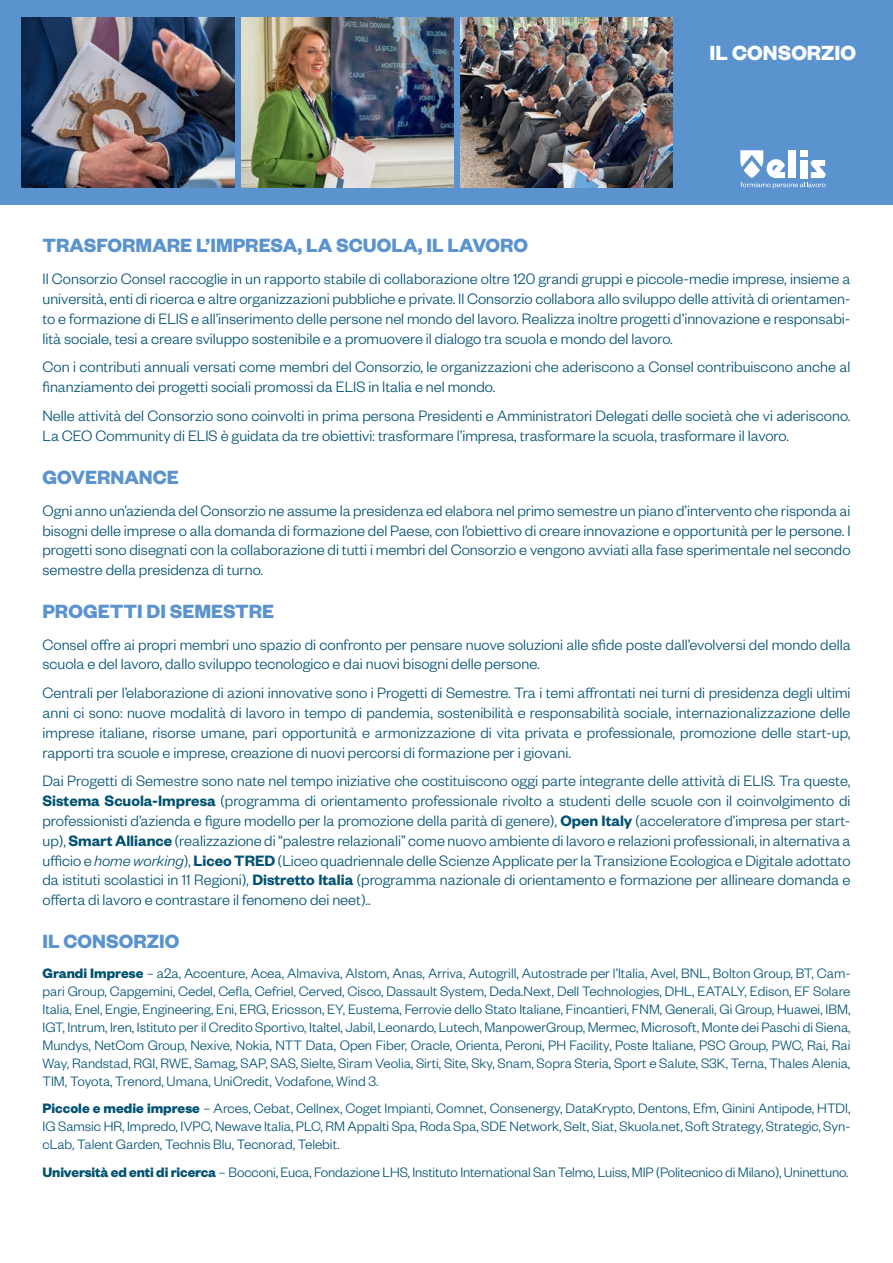
<style>
.page{position:relative;width:893px;height:1263px;background:#fff}
.page>*{position:absolute;margin:0;border:0;box-sizing:border-box;transform-origin:0 0}
.t1{font:700 22.5px "Founders Grotesk";color:#fff}
.t2{font:700 21px "Founders Grotesk";color:#5a93ce}
.t3{font:300 16.5px/19.8px "Founders Grotesk";color:#005172;text-align:justify}
.t4{font:300 15px/18px "Founders Grotesk";letter-spacing:-.01em;color:#005172;text-align:justify}
.s1{font-weight:600}
.s2{font-style:italic}
.s3{font-weight:700}
</style>
<div class="page">
<div style="left:0;top:0;width:893px;height:205px;background:#5a93ce"></div>
<img style="left:22px;top:17px;width:213px;height:170px">
<img style="left:241px;top:17px;width:213px;height:170px">
<img style="left:460px;top:17px;width:213px;height:170px">
<svg style="left:740px;top:150px;width:85px;height:39px"></svg>
<h1 class="t1" style="left:710px;top:38px;width:148px">IL CONSORZIO</h1>
<p class="t2" style="left:43px;top:232px;width:487px">TRASFORMARE L’IMPRESA, LA SCUOLA, IL LAVORO</p>
<p class="t3" style="left:43px;top:268px;width:809px">Il Consorzio Consel raccoglie in un rapporto stabile di collaborazione oltre 120 grandi gruppi e piccole-medie imprese, insieme a università, enti di ricerca e altre organizzazioni pubbliche e private. Il Consorzio collabora allo sviluppo delle attività di orientamen&shy;to e formazione di ELIS e all’inserimento delle persone nel mondo del lavoro. Realizza inoltre progetti d’innovazione e responsabi&shy;lità sociale, tesi a creare sviluppo sostenibile e a promuovere il dialogo tra scuola e mondo del lavoro.</p>
<p class="t3" style="left:43px;top:356px;width:809px">Con i contributi annuali versati come membri del Consorzio, le organizzazioni che aderiscono a Consel contribuiscono anche al finanziamento dei progetti sociali promossi da ELIS in Italia e nel mondo.</p>
<p class="t3" style="left:43px;top:405px;width:809px">Nelle attività del Consorzio sono coinvolti in prima persona Presidenti e Amministratori Delegati delle società che vi aderiscono.<br>La CEO Community di ELIS è guidata da tre obiettivi: trasformare l’impresa, trasformare la scuola, trasformare il lavoro.</p>
<p class="t2" style="left:43px;top:464px;width:138px">GOVERNANCE</p>
<p class="t3" style="left:43px;top:500px;width:809px">Ogni anno un’azienda del Consorzio ne assume la presidenza ed elabora nel primo semestre un piano d’intervento che risponda ai bisogni delle imprese o alla domanda di formazione del Paese, con l’obiettivo di creare innovazione e opportunità per le persone. I progetti sono disegnati con la collaborazione di tutti i membri del Consorzio e vengono avviati alla fase sperimentale nel secondo semestre della presidenza di turno.</p>
<p class="t2" style="left:43px;top:598px;width:233px">PROGETTI DI SEMESTRE</p>
<p class="t3" style="left:43px;top:634px;width:809px">Consel offre ai propri membri uno spazio di confronto per pensare nuove soluzioni alle sfide poste dall’evolversi del mondo della scuola e del lavoro, dallo sviluppo tecnologico e dai nuovi bisogni delle persone.</p>
<p class="t3" style="left:43px;top:682px;width:809px">Centrali per l’elaborazione di azioni innovative sono i Progetti di Semestre. Tra i temi affrontati nei turni di presidenza degli ultimi anni ci sono: nuove modalità di lavoro in tempo di pandemia, sostenibilità e responsabilità sociale, internazionalizzazione delle imprese italiane, risorse umane, pari opportunità e armonizzazione di vita privata e professionale, promozione delle start-up, rapporti tra scuole e imprese, creazione di nuovi percorsi di formazione per i giovani.</p>
<p class="t3" style="left:43px;top:770px;width:809px">Dai Progetti di Semestre sono nate nel tempo iniziative che costituiscono oggi parte integrante delle attività di ELIS. Tra queste, <span class="s1">Sistema Scuola-Impresa</span> (programma di orientamento professionale rivolto a studenti delle scuole con il coinvolgimento di professionisti d’azienda e figure modello per la promozione della parità di genere), <span class="s1">Open Italy</span> (acceleratore d’impresa per start&shy;up), <span class="s1">Smart Alliance</span> (realizzazione di “palestre relazionali” come nuovo ambiente di lavoro e relazioni professionali, in alternativa a ufficio e <span class="s2">home working</span>), <span class="s1">Liceo TRED</span> (Liceo quadriennale delle Scienze Applicate per la Transizione Ecologica e Digitale adottato da istituti scolastici in 11 Regioni), <span class="s1">Distretto Italia</span> (programma nazionale di orientamento e formazione per allineare domanda e offerta di lavoro e contrastare il fenomeno dei neet)..</p>
<p class="t2" style="left:43px;top:927px;width:138px">IL CONSORZIO</p>
<p class="t4" style="left:43px;top:963px;width:809px"><span class="s3">Grandi Imprese</span> – a2a, Accenture, Acea, Almaviva, Alstom, Anas, Arriva, Autogrill, Autostrade per l’Italia, Avel, BNL, Bolton Group, BT, Cam&shy;pari Group, Capgemini, Cedel, Cefla, Cefriel, Cerved, Cisco, Dassault System, Deda.Next, Dell Technologies, DHL, EATALY, Edison, EF Solare Italia, Enel, Engie, Engineering, Eni, ERG, Ericsson, EY, Eustema, Ferrovie dello Stato Italiane, Fincantieri, FNM, Generali, Gi Group, Huawei, IBM, IGT, Intrum, Iren, Istituto per il Credito Sportivo, Italtel, Jabil, Leonardo, Lutech, ManpowerGroup, Mermec, Microsoft, Monte dei Paschi di Siena, Mundys, NetCom Group, Nexive, Nokia, NTT Data, Open Fiber, Oracle, Orienta, Peroni, PH Facility, Poste Italiane, PSC Group, PWC, Rai, Rai Way, Randstad, RGI, RWE, Samag, SAP, SAS, Sielte, Siram Veolia, Sirti, Site, Sky, Snam, Sopra Steria, Sport e Salute, S3K, Terna, Thales Alenia, TIM, Toyota, Trenord, Umana, UniCredit, Vodafone, Wind 3.</p>
<p class="t4" style="left:43px;top:1098px;width:809px"><span class="s3">Piccole e medie imprese</span> – Arces, Cebat, Cellnex, Coget Impianti, Comnet, Consenergy, DataKrypto, Dentons, Efm, Ginini Antipode, HTDI, IG Samsic HR, Impredo, IVPC, Newave Italia, PLC, RM Appalti Spa, Roda Spa, SDE Network, Selt, Siat, Skuola.net, Soft Strategy, Strategic, Syn&shy;cLab, Talent Garden, Technis Blu, Tecnorad, Telebit.</p>
<p class="t4" style="left:43px;top:1162px;width:807px"><span class="s3">Università ed enti di ricerca</span> – Bocconi, Euca, Fondazione LHS, Instituto International San Telmo, Luiss, MIP (Politecnico di Milano), Uninettuno.</p>
</div>
